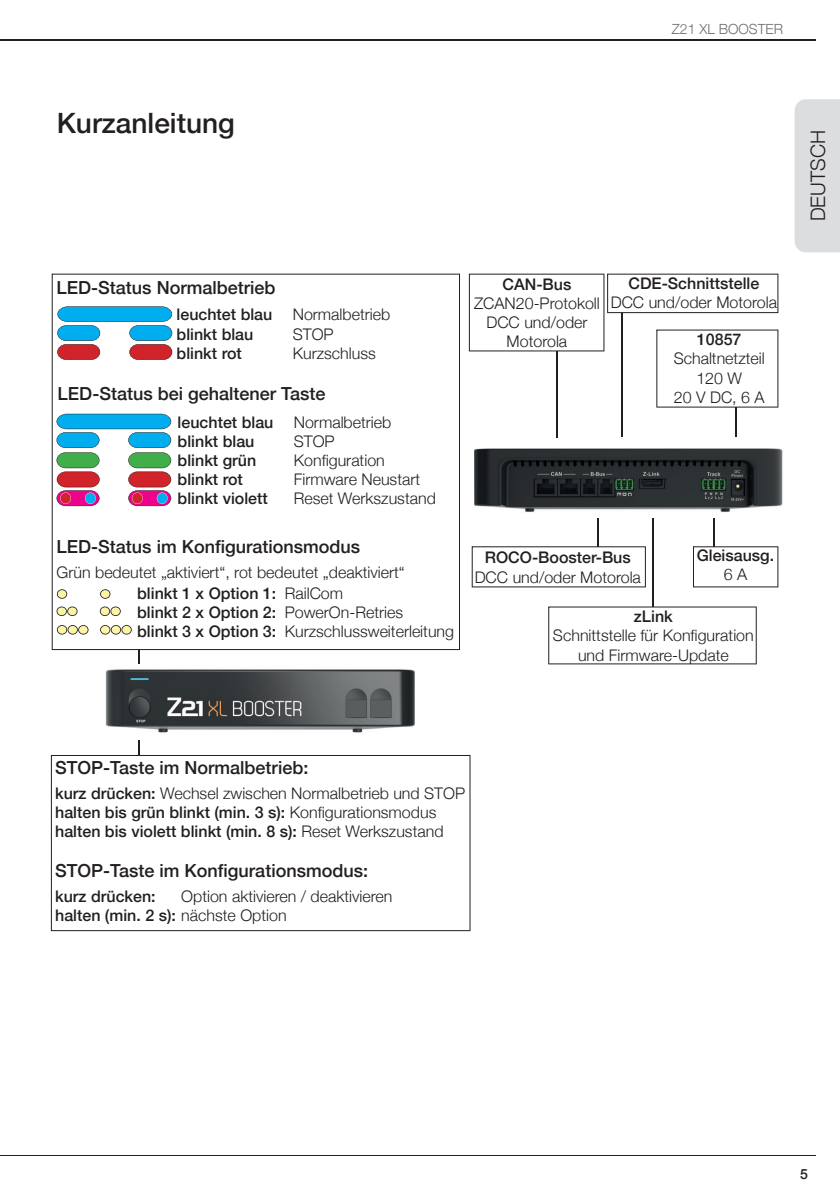
<style>
.page{position:relative;width:840px;height:1191px;background:#fff}
.page>*{position:absolute;margin:0;border:0;box-sizing:border-box;transform-origin:0 0}
.t1{font:500 28px "Helvetica Neue";color:#231f20}
.t2{font:300 20px "Helvetica Neue";color:#231f20}
.t3{font:500 18px "Helvetica Neue";color:#231f20}
.t4{font:300 16px/19.2px "Helvetica Neue";color:#231f20}
.t5{font:500 16px/19.2px "Helvetica Neue";color:#231f20}
.t6{font:300 14px "Helvetica Neue";color:#6c6d70}
.t7{font:500 14px "Helvetica Neue";color:#231f20}
.s1{font-weight:500}
.s2{font-weight:300}
</style>
<div class="page">
<hr style="left:0;top:39px;width:815px;height:1px;background:#231f20">
<hr style="left:0;top:1155px;width:815px;height:1px;background:#231f20">
<div style="left:794px;top:99px;width:45px;height:153px;background:#dcdddf"></div>
<img style="left:105px;top:658px;width:309px;height:75px">
<svg style="left:51px;top:755px;width:419px;height:176px"></svg>
<svg style="left:139px;top:741px;width:1px;height:14px"></svg>
<svg style="left:139px;top:650px;width:1px;height:13px"></svg>
<svg style="left:52px;top:274px;width:407px;height:376px"></svg>
<img style="left:474px;top:449px;width:309px;height:63px">
<hr style="left:556px;top:351px;width:1px;height:86px;background:#231f20">
<hr style="left:735px;top:407px;width:1px;height:30px;background:#231f20">
<svg style="left:471px;top:518px;width:174px;height:69px"></svg>
<svg style="left:693px;top:518px;width:85px;height:69px"></svg>
<hr style="left:651px;top:518px;width:1px;height:88px;background:#231f20">
<svg style="left:548px;top:606px;width:208px;height:58px"></svg>
<hr style="left:621px;top:313px;width:1px;height:124px;background:#231f20">
<svg style="left:468px;top:274px;width:310px;height:133px"></svg>
<p class="t6" style="left:671px;top:18px;width:113px">Z21 XL BOOSTER</p>
<h1 class="t1" style="left:57px;top:101px;width:179px">Kurzanleitung</h1>
<p class="t3" style="left:57px;top:273px;width:220px">LED-Status Normalbetrieb</p>
<p class="t5" style="left:176px;top:304px;width:97px">leuchtet blau</p>
<p class="t4" style="left:292px;top:304px;width:99px">Normalbetrieb</p>
<p class="t5" style="left:176px;top:323px;width:78px">blinkt blau</p>
<p class="t4" style="left:292px;top:323px;width:42px">STOP</p>
<p class="t5" style="left:176px;top:342px;width:67px">blinkt rot</p>
<p class="t4" style="left:292px;top:342px;width:84px">Kurzschluss</p>
<p class="t3" style="left:58px;top:379px;width:269px">LED-Status bei gehaltener Taste</p>
<p class="t5" style="left:177px;top:411px;width:97px">leuchtet blau</p>
<p class="t4" style="left:293px;top:411px;width:99px">Normalbetrieb</p>
<p class="t5" style="left:177px;top:430px;width:78px">blinkt blau</p>
<p class="t4" style="left:293px;top:430px;width:42px">STOP</p>
<p class="t5" style="left:177px;top:449px;width:80px">blinkt grün</p>
<p class="t4" style="left:293px;top:449px;width:92px">Konfiguration</p>
<p class="t5" style="left:177px;top:469px;width:67px">blinkt rot</p>
<p class="t4" style="left:293px;top:469px;width:128px">Firmware Neustart</p>
<p class="t5" style="left:177px;top:488px;width:92px">blinkt violett</p>
<p class="t4" style="left:293px;top:488px;width:143px">Reset Werkszustand</p>
<p class="t3" style="left:57px;top:532px;width:305px">LED-Status im Konfigurationsmodus</p>
<p class="t4" style="left:137px;top:560px;width:269px;line-height:21.4px;text-indent:-81px">Grün bedeutet „aktiviert“, rot bedeutet „deaktiviert“ <span class="s1">blinkt 1 x Option 1:</span> RailCom</p>
<p class="t4" style="left:137px;top:602px;width:318px"><span class="s1">blinkt 2 x Option 2:</span> PowerOn-Retries<br><span class="s1">blinkt 3 x Option 3:</span> Kurzschlussweiterleitung</p>
<p class="t5" style="left:502px;top:273px;width:70px">CAN-Bus</p>
<p class="t4" style="left:474px;top:292px;width:127px;text-align:center">ZCAN20-Protokoll<br>DCC und/oder<br>Motorola</p>
<p class="t5" style="left:628px;top:273px;width:132px">CDE-Schnittstelle</p>
<p class="t4" style="left:610px;top:292px;width:168px">DCC und/oder Motorola</p>
<p class="t5" style="left:696px;top:328px;width:46px">10857</p>
<p class="t4" style="left:673px;top:348px;width:92px;text-align:center">Schaltnetzteil<br>120 W<br>20 V DC, 6 A</p>
<p class="t5" style="left:484px;top:547px;width:147px">ROCO-Booster-Bus</p>
<p class="t4" style="left:474px;top:566px;width:168px">DCC und/oder Motorola</p>
<p class="t5" style="left:696px;top:544px;width:79px">Gleisausg.</p>
<p class="t4" style="left:723px;top:563px;width:25px">6 A</p>
<p class="t5" style="left:633px;top:605px;width:40px">zLink</p>
<p class="t4" style="left:552px;top:625px;width:202px;text-align:center">Schnittstelle für Konfiguration und Firmware-Update</p>
<p class="t2" style="left:801px;top:221px;width:93px;rotate:-90deg">DEUTSCH</p>
<p class="t3" style="left:55px;top:753px;width:254px">STOP-Taste im Normalbetrieb:</p>
<p class="t5" style="left:55px;top:782px;width:411px">kurz drücken: <span class="s2">Wechsel zwischen Normalbetrieb und STOP </span>halten bis grün blinkt (min. 3 s): <span class="s2">Konfigurationsmodus </span>halten bis violett blinkt (min. 8 s): <span class="s2">Reset Werkszustand</span></p>
<p class="t3" style="left:55px;top:856px;width:314px">STOP-Taste im Konfigurationsmodus:</p>
<p class="t5" style="left:55px;top:885px;width:102px">kurz drücken:</p>
<p class="t4" style="left:55px;top:885px;width:339px;text-indent:126px">Option aktivieren / deaktivieren <span class="s1">halten (min. 2 s):</span> nächste Option</p>
<p class="t7" style="left:799px;top:1162px;width:9px">5</p>
</div>
